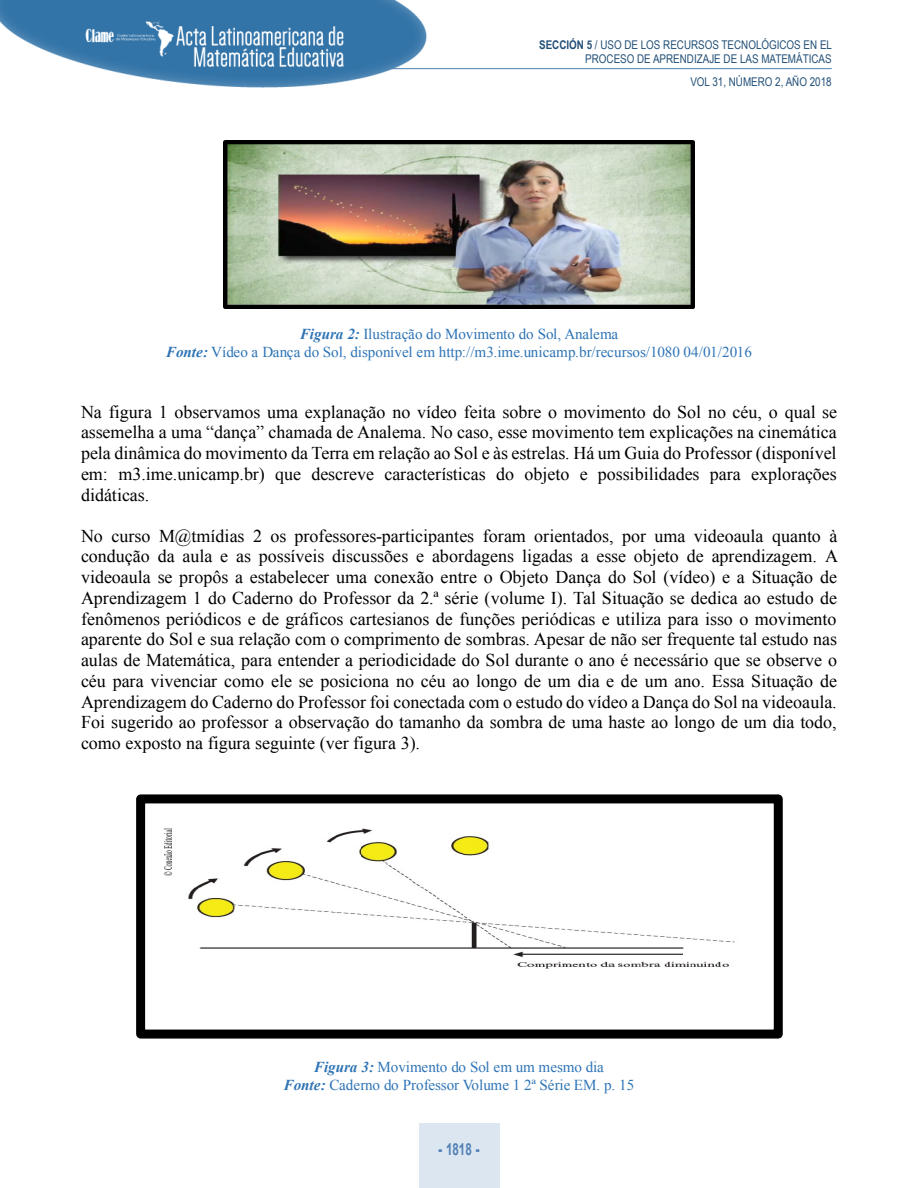
<style>
.page{position:relative;width:918px;height:1188px;background:#fff}
.page>*{position:absolute;margin:0;border:0;box-sizing:border-box;transform-origin:0 0}
.t1{font:18px/20.7px "Times New Roman";color:#000;text-align:justify}
.t2{font:700 16.5px "Arial";color:#4f80b4;scale:.7 1}
.t3{font:15.15px/17.2px "Times New Roman";color:#2e74b5;text-align:center}
.t4{font:12px/14.4px "Arial Narrow";color:#214f77;text-align:right}
.s1{font-weight:700}
.s2{font-weight:700;font-style:italic}
.s3{font-weight:900}
</style>
<div class="page">
<img style="left:0;top:0;width:435px;height:88px">
<hr style="left:389px;top:68px;width:443px;height:1px;background:#4f80b4">
<div style="left:419px;top:1123px;width:80px;height:65px;background:#dce6f0"></div>
<img style="left:224px;top:140px;width:470px;height:168px">
<img style="left:164px;top:828px;width:571px;height:141px">
<div style="left:136px;top:794px;width:647px;height:245px;border:9px solid #000"></div>
<p class="t4" style="left:539px;top:37px;width:294px"><span class="s1">SECCIÓN 5</span> / USO DE LOS RECURSOS TECNOLÓGICOS EN EL<br>PROCESO DE APRENDIZAJE DE LAS MATEMÁTICAS</p>
<p class="t4" style="left:690px;top:75px;width:143px">VOL 31, NÚMERO 2, AÑO 2018</p>
<p class="t3" style="left:166px;top:326px;width:588px"><span class="s2">Figura 2:</span> Ilustração do Movimento do Sol, Analema<br><span class="s2">Fonte:</span> Vídeo a Dança do Sol, disponível em http://m3.ime.unicamp.br/recursos/1080 04/01/2016</p>
<p class="t1" style="left:81px;top:401px;width:758px">Na figura 1 observamos uma explanação no vídeo feita sobre o movimento do Sol no céu, o qual se assemelha a uma “dança” chamada de Analema. No caso, esse movimento tem explicações na cinemática pela dinâmica do movimento da Terra em relação ao Sol e às estrelas. Há um Guia do Professor (disponível em: m3.ime.unicamp.br) que descreve características do objeto e possibilidades para explorações didáticas.</p>
<p class="t1" style="left:81px;top:526px;width:759px">No curso M@tmídias 2 os professores-participantes foram orientados, por uma videoaula quanto à condução da aula e as possíveis discussões e abordagens ligadas a esse objeto de aprendizagem. A videoaula se propôs a estabelecer uma conexão entre o Objeto Dança do Sol (vídeo) e a Situação de Aprendizagem 1 do Caderno do Professor da 2.ª série (volume I). Tal Situação se dedica ao estudo de fenômenos periódicos e de gráficos cartesianos de funções periódicas e utiliza para isso o movimento aparente do Sol e sua relação com o comprimento de sombras. Apesar de não ser frequente tal estudo nas aulas de Matemática, para entender a periodicidade do Sol durante o ano é necessário que se observe o céu para vivenciar como ele se posiciona no céu ao longo de um dia e de um ano. Essa Situação de Aprendizagem do Caderno do Professor foi conectada com o estudo do vídeo a Dança do Sol na videoaula.<br>Foi sugerido ao professor a observação do tamanho da sombra de uma haste ao longo de um dia todo, como exposto na figura seguinte (ver figura 3).</p>
<p class="t3" style="left:284px;top:1058px;width:352px"><span class="s2">Figura 3:</span> Movimento do Sol em um mesmo dia<br><span class="s2">Fonte:</span> Caderno do Professor Volume 1 2ª Série EM. p. 15</p>
<p class="t2" style="left:438px;top:1140px;width:60px"><span class="s3">-</span> 1818 <span class="s3">-</span></p>
</div>
